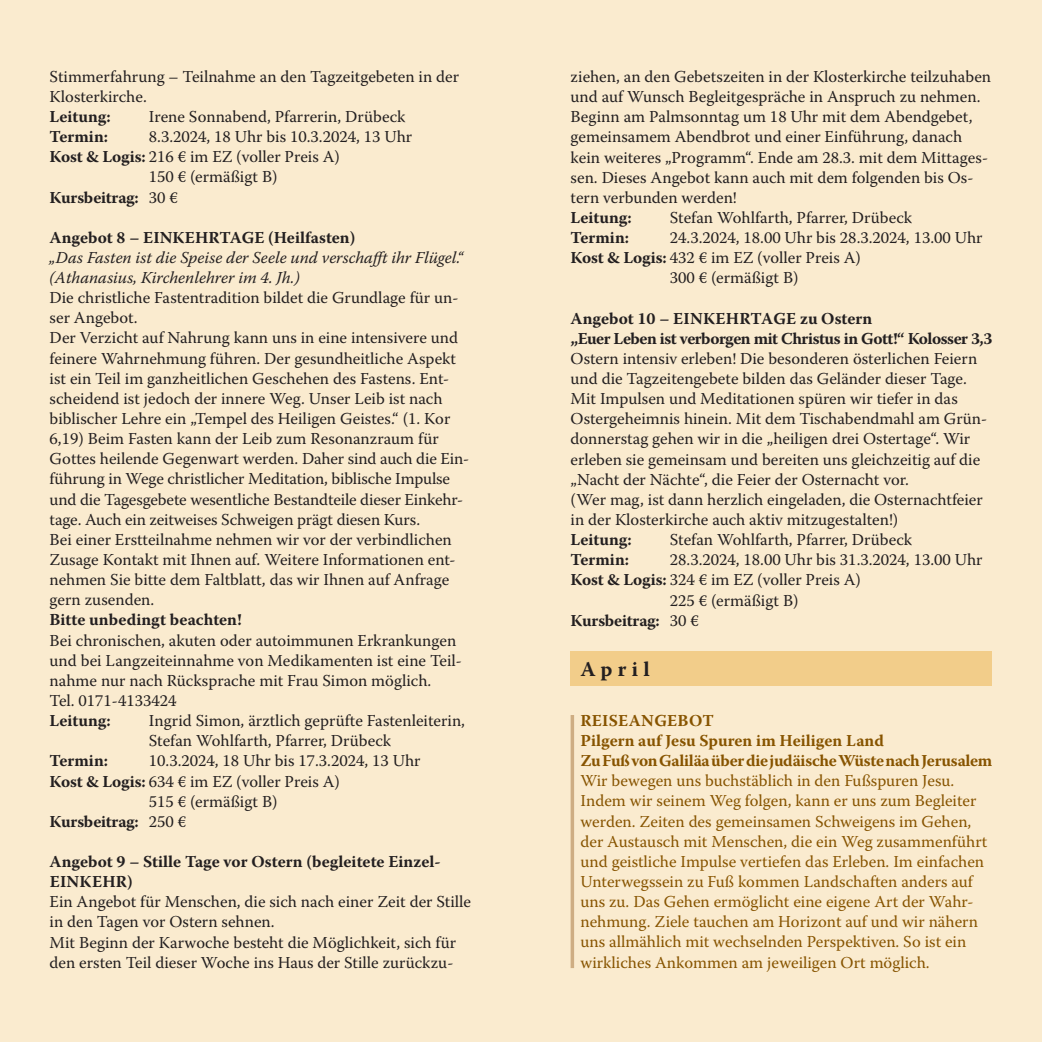
<style>
.page{position:relative;width:1042px;height:1042px;background:#fff}
.page>*{position:absolute;margin:0;border:0;box-sizing:border-box;transform-origin:0 0}
.t1{font:700 21px "Warnock Pro";letter-spacing:.25em;color:#231f20}
.t2{font:16.62px/20.1px "Warnock Pro";color:#231f20}
.t3{font:16.62px/20.1px "Warnock Pro";color:#875400}
.t4{font:700 16.62px/20.1px "Warnock Pro";color:#231f20}
.t5{font:700 16.62px/20.1px "Warnock Pro";letter-spacing:-.005em;color:#875400}
.t6{font:italic 16.62px/20.1px "Warnock Pro";color:#231f20}
.t7{font:700 16.62px/20.1px "Warnock Pro";letter-spacing:-.02em;color:#231f20}
.s1{font-weight:700}
.s2{font-weight:400}
</style>
<div class="page">
<div style="left:0;top:0;width:521px;height:1042px;background:#faebcf"></div>
<div style="left:521px;top:0;width:521px;height:1042px;background:#faebcf"></div>
<div style="left:570px;top:651px;width:422px;height:34px;background:#f2cd8a"></div>
<svg style="left:570px;top:715px;width:4px;height:253px"></svg>
<p class="t2" style="left:50px;top:66px;width:411px">Stimmerfahrung – Teilnahme an den Tagzeitgebeten in der<br>Klosterkirche.</p>
<p class="t4" style="left:50px;top:106px;width:63px">Leitung:</p>
<p class="t2" style="left:149px;top:106px;width:258px">Irene Sonnabend, Pfarrerin, Drübeck</p>
<p class="t4" style="left:50px;top:126px;width:60px">Termin:</p>
<p class="t2" style="left:149px;top:126px;width:265px">8.3.2024, 18 Uhr bis 10.3.2024, 13 Uhr</p>
<p class="t2" style="left:50px;top:146px;width:292px"><span class="s1">Kost &amp; Logis:</span> 216 € im EZ (voller Preis A)</p>
<p class="t2" style="left:149px;top:167px;width:130px">150 € (ermäßigt B)</p>
<p class="t4" style="left:50px;top:187px;width:130px">Kursbeitrag: <span class="s2">30 €</span></p>
<p class="t4" style="left:50px;top:227px;width:307px">Angebot 8 – EINKEHRTAGE (Heilfasten)</p>
<p class="t6" style="left:50px;top:247px;width:415px">„Das Fasten ist die Speise der Seele und verschafft ihr Flügel.“ (Athanasius, Kirchenlehrer im 4. Jh.)</p>
<p class="t2" style="left:50px;top:287px;width:421px">Die christliche Fastentradition bildet die Grundlage für un&shy;ser Angebot.<br>Der Verzicht auf Nahrung kann uns in eine intensivere und feinere Wahrnehmung führen. Der gesundheitliche Aspekt ist ein Teil im ganzheitlichen Geschehen des Fastens. Ent&shy;scheidend ist jedoch der innere Weg. Unser Leib ist nach biblischer Lehre ein „Tempel des Heiligen Geistes.“ (1. Kor 6,19) Beim Fasten kann der Leib zum Resonanzraum für Gottes heilende Gegenwart werden. Daher sind auch die Ein&shy;führung in Wege christlicher Meditation, biblische Impulse und die Tagesgebete wesentliche Bestandteile dieser Einkehr&shy;tage. Auch ein zeitweises Schweigen prägt diesen Kurs.<br>Bei einer Erstteilnahme nehmen wir vor der verbindlichen Zusage Kontakt mit Ihnen auf. Weitere Informationen ent&shy;nehmen Sie bitte dem Faltblatt, das wir Ihnen auf Anfrage gern zusenden.</p>
<p class="t4" style="left:50px;top:609px;width:194px">Bitte unbedingt beachten!</p>
<p class="t2" style="left:50px;top:630px;width:414px">Bei chronischen, akuten oder autoimmunen Erkrankungen und bei Langzeiteinnahme von Medikamenten ist eine Teil&shy;nahme nur nach Rücksprache mit Frau Simon möglich.<br>Tel. 0171-4133424</p>
<p class="t4" style="left:50px;top:710px;width:63px">Leitung:</p>
<p class="t2" style="left:149px;top:710px;width:318px">Ingrid Simon, ärztlich geprüfte Fastenleiterin,<br>Stefan Wohlfarth, Pfarrer, Drübeck</p>
<p class="t4" style="left:50px;top:750px;width:60px">Termin:</p>
<p class="t2" style="left:149px;top:750px;width:273px">10.3.2024, 18 Uhr bis 17.3.2024, 13 Uhr</p>
<p class="t2" style="left:50px;top:771px;width:292px"><span class="s1">Kost &amp; Logis:</span> 634 € im EZ (voller Preis A)</p>
<p class="t2" style="left:149px;top:791px;width:130px">515 € (ermäßigt B)</p>
<p class="t4" style="left:50px;top:811px;width:138px">Kursbeitrag: <span class="s2">250 €</span></p>
<p class="t4" style="left:50px;top:851px;width:392px">Angebot 9 – Stille Tage vor Ostern (begleitete Einzel-<br>EINKEHR)</p>
<p class="t2" style="left:50px;top:891px;width:423px">Ein Angebot für Menschen, die sich nach einer Zeit der Stille in den Tagen vor Ostern sehnen.<br>Mit Beginn der Karwoche besteht die Möglichkeit, sich für den ersten Teil dieser Woche ins Haus der Stille zurückzu-</p>
<p class="t2" style="left:570px;top:66px;width:422px">ziehen, an den Gebetszeiten in der Klosterkirche teilzuhaben und auf Wunsch Begleitgespräche in Anspruch zu nehmen.<br>Beginn am Palmsonntag um 18 Uhr mit dem Abendgebet, gemeinsamem Abendbrot und einer Einführung, danach kein weiteres „Programm“. Ende am 28.3. mit dem Mittages&shy;sen. Dieses Angebot kann auch mit dem folgenden bis Os&shy;tern verbunden werden!</p>
<p class="t4" style="left:570px;top:207px;width:63px">Leitung:</p>
<p class="t2" style="left:670px;top:207px;width:244px">Stefan Wohlfarth, Pfarrer, Drübeck</p>
<p class="t4" style="left:570px;top:227px;width:60px">Termin:</p>
<p class="t2" style="left:670px;top:227px;width:314px">24.3.2024, 18.00 Uhr bis 28.3.2024, 13.00 Uhr</p>
<p class="t2" style="left:570px;top:247px;width:292px"><span class="s1">Kost &amp; Logis:</span> 432 € im EZ (voller Preis A)</p>
<p class="t2" style="left:670px;top:268px;width:130px">300 € (ermäßigt B)</p>
<p class="t7" style="left:570px;top:308px;width:423px">Angebot 10 – EINKEHRTAGE zu Ostern<br>„Euer Leben ist verborgen mit Christus in Gott!“ Kolosser 3,3</p>
<p class="t2" style="left:570px;top:348px;width:418px">Ostern intensiv erleben! Die besonderen österlichen Feiern und die Tagzeitengebete bilden das Geländer dieser Tage.<br>Mit Impulsen und Meditationen spüren wir tiefer in das Ostergeheimnis hinein. Mit dem Tischabendmahl am Grün&shy;donnerstag gehen wir in die „heiligen drei Ostertage“. Wir erleben sie gemeinsam und bereiten uns gleichzeitig auf die „Nacht der Nächte“, die Feier der Osternacht vor.<br>(Wer mag, ist dann herzlich eingeladen, die Osternachtfeier in der Klosterkirche auch aktiv mitzugestalten!)</p>
<p class="t4" style="left:570px;top:529px;width:63px">Leitung:</p>
<p class="t2" style="left:670px;top:529px;width:244px">Stefan Wohlfarth, Pfarrer, Drübeck</p>
<p class="t4" style="left:570px;top:549px;width:60px">Termin:</p>
<p class="t2" style="left:670px;top:549px;width:314px">28.3.2024, 18.00 Uhr bis 31.3.2024, 13.00 Uhr</p>
<p class="t2" style="left:570px;top:569px;width:292px"><span class="s1">Kost &amp; Logis:</span> 324 € im EZ (voller Preis A)</p>
<p class="t2" style="left:670px;top:590px;width:130px">225 € (ermäßigt B)</p>
<p class="t4" style="left:570px;top:610px;width:130px">Kursbeitrag: <span class="s2">30 €</span></p>
<p class="t1" style="left:580px;top:656px;width:71px">April</p>
<p class="t5" style="left:580px;top:710px;width:413px">REISEANGEBOT<br>Pilgern auf Jesu Spuren im Heiligen Land<br>Zu Fuß von Galiläa über die judäische Wüste nach Jerusalem</p>
<p class="t3" style="left:580px;top:770px;width:408px">Wir bewegen uns buchstäblich in den Fußspuren Jesu.<br>Indem wir seinem Weg folgen, kann er uns zum Begleiter werden. Zeiten des gemeinsamen Schweigens im Gehen, der Austausch mit Menschen, die ein Weg zusammenführt und geistliche Impulse vertiefen das Erleben. Im einfachen Unterwegssein zu Fuß kommen Landschaften anders auf uns zu. Das Gehen ermöglicht eine eigene Art der Wahr&shy;nehmung. Ziele tauchen am Horizont auf und wir nähern uns allmählich mit wechselnden Perspektiven. So ist ein wirkliches Ankommen am jeweiligen Ort möglich.</p>
</div>
